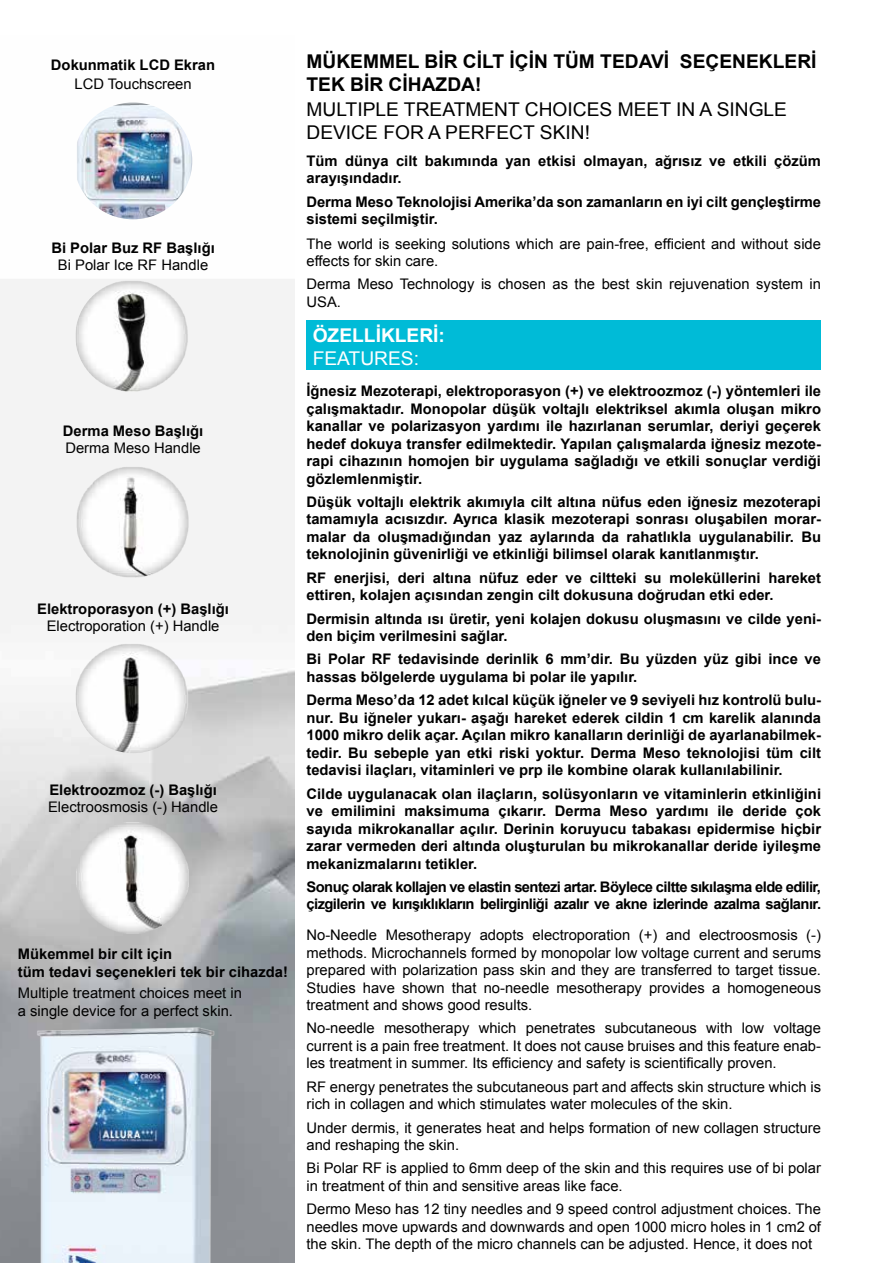
<style>
.page{position:relative;width:893px;height:1263px;background:#fff}
.page>*{position:absolute;margin:0;border:0;box-sizing:border-box;transform-origin:0 0}
.t1{font:18.9px/22.8px "Arial";color:#010101}
.t2{font:700 18.9px/22.8px "Arial";color:#010101}
.t3{font:700 18.9px "Arial";color:#fff}
.t4{font:18.9px "Arial";color:#fff}
.t5{font:700 14.55px/17.5px "Arial";color:#010101}
.t6{font:14.55px/17.5px "Arial";color:#010101}
.t7{font:700 14.55px/17.5px "Arial";letter-spacing:-.04em;color:#010101}
</style>
<div class="page">
<img style="left:0;top:157px;width:294px;height:1106px">
<div style="left:306px;top:320px;width:515px;height:49px;background:#00bbd7"></div>
<img style="left:75px;top:821px;width:116px;height:114px">
<img style="left:75px;top:639px;width:116px;height:114px">
<img style="left:75px;top:465px;width:116px;height:114px">
<img style="left:75px;top:279px;width:116px;height:114px">
<img style="left:0;top:1021px;width:252px;height:242px">
<img style="left:74px;top:102px;width:118px;height:117px">
<p class="t5" style="left:51px;top:57px;width:166px">Dokunmatik LCD Ekran</p>
<p class="t6" style="left:75px;top:75px;width:119px">LCD Touchscreen</p>
<p class="t5" style="left:51px;top:239px;width:165px">Bi Polar Buz RF Başlığı</p>
<p class="t6" style="left:58px;top:256px;width:152px">Bi Polar Ice RF Handle</p>
<p class="t5" style="left:63px;top:423px;width:142px">Derma Meso Başlığı</p>
<p class="t6" style="left:65px;top:440px;width:137px">Derma Meso Handle</p>
<p class="t5" style="left:37px;top:600px;width:193px">Elektroporasyon (+) Başlığı</p>
<p class="t6" style="left:47px;top:617px;width:174px">Electroporation (+) Handle</p>
<p class="t5" style="left:49px;top:782px;width:169px">Elektroozmoz (-) Başlığı</p>
<p class="t6" style="left:48px;top:799px;width:171px">Electroosmosis (-) Handle</p>
<p class="t5" style="left:18px;top:946px;width:272px">Mükemmel bir cilt için<br>tüm tedavi seçenekleri tek bir cihazda!</p>
<p class="t6" style="left:18px;top:984px;width:226px">Multiple treatment choices meet in a single device for a perfect skin.</p>
<p class="t2" style="left:306px;top:50px;width:512px">MÜKEMMEL BİR CİLT İÇİN TÜM TEDAVİ SEÇENEKLERİ<br>TEK BİR CİHAZDA!</p>
<p class="t1" style="left:306px;top:98px;width:482px">MULTIPLE TREATMENT CHOICES MEET IN A SINGLE<br>DEVICE FOR A PERFECT SKIN!</p>
<p class="t5" style="left:306px;top:152px;width:516px">Tüm dünya cilt bakımında yan etkisi olmayan, ağrısız ve etkili çözüm arayışındadır.</p>
<p class="t5" style="left:306px;top:193px;width:516px">Derma Meso Teknolojisi Amerika’da son zamanların en iyi cilt gençleştirme sistemi seçilmiştir.</p>
<p class="t6" style="left:306px;top:235px;width:516px">The world is seeking solutions which are pain-free, efficient and without side effects for skin care.</p>
<p class="t6" style="left:306px;top:276px;width:516px">Derma Meso Technology is chosen as the best skin rejuvenation system in<br>USA.</p>
<p class="t3" style="left:313px;top:322px;width:134px">ÖZELLİKLERİ:</p>
<p class="t4" style="left:313px;top:346px;width:108px">FEATURES:</p>
<p class="t5" style="left:306px;top:383px;width:516px;text-align:justify">İğnesiz Mezoterapi, elektroporasyon (+) ve elektroozmoz (-) yöntemleri ile çalışmaktadır. Monopolar düşük voltajlı elektriksel akımla oluşan mikro kanallar ve polarizasyon yardımı ile hazırlanan serumlar, deriyi geçerek hedef dokuya transfer edilmektedir. Yapılan çalışmalarda iğnesiz mezote&shy;rapi cihazının homojen bir uygulama sağladığı ve etkili sonuçlar verdiği gözlemlenmiştir.</p>
<p class="t5" style="left:306px;top:493px;width:516px;text-align:justify">Düşük voltajlı elektrik akımıyla cilt altına nüfus eden iğnesiz mezoterapi tamamıyla acısızdır. Ayrıca klasik mezoterapi sonrası oluşabilen morar&shy;malar da oluşmadığından yaz aylarında da rahatlıkla uygulanabilir. Bu teknolojinin güvenirliği ve etkinliği bilimsel olarak kanıtlanmıştır.</p>
<p class="t5" style="left:306px;top:569px;width:516px">RF enerjisi, deri altına nüfuz eder ve ciltteki su moleküllerini hareket ettiren, kolajen açısından zengin cilt dokusuna doğrudan etki eder.</p>
<p class="t5" style="left:306px;top:610px;width:516px">Dermisin altında ısı üretir, yeni kolajen dokusu oluşmasını ve cilde yeni&shy;den biçim verilmesini sağlar.</p>
<p class="t5" style="left:306px;top:651px;width:516px">Bi Polar RF tedavisinde derinlik 6 mm’dir. Bu yüzden yüz gibi ince ve hassas bölgelerde uygulama bi polar ile yapılır.</p>
<p class="t5" style="left:306px;top:692px;width:516px;text-align:justify">Derma Meso’da 12 adet kılcal küçük iğneler ve 9 seviyeli hız kontrolü bulu&shy;nur. Bu iğneler yukarı- aşağı hareket ederek cildin 1 cm karelik alanında 1000 mikro delik açar. Açılan mikro kanalların derinliği de ayarlanabilmek&shy;tedir. Bu sebeple yan etki riski yoktur. Derma Meso teknolojisi tüm cilt tedavisi ilaçları, vitaminleri ve prp ile kombine olarak kullanılabilinir.</p>
<p class="t5" style="left:306px;top:785px;width:516px;text-align:justify">Cilde uygulanacak olan ilaçların, solüsyonların ve vitaminlerin etkinliğini ve emilimini maksimuma çıkarır. Derma Meso yardımı ile deride çok sayıda mikrokanallar açılır. Derinin koruyucu tabakası epidermise hiçbir zarar vermeden deri altında oluşturulan bu mikrokanallar deride iyileşme mekanizmalarını tetikler.</p>
<p class="t7" style="left:306px;top:878px;width:516px">Sonuç olarak kollajen ve elastin sentezi artar. Böylece ciltte sıkılaşma elde edilir, çizgilerin ve kırışıklıkların belirginliği azalır ve akne izlerinde azalma sağlanır.</p>
<p class="t6" style="left:306px;top:926px;width:516px;text-align:justify">No-Needle Mesotherapy adopts electroporation (+) and electroosmosis (-) methods. Microchannels formed by monopolar low voltage current and serums prepared with polarization pass skin and they are transferred to target tissue.<br>Studies have shown that no-needle mesotherapy provides a homogeneous treatment and shows good results.</p>
<p class="t6" style="left:306px;top:1020px;width:516px;text-align:justify">No-needle mesotherapy which penetrates subcutaneous with low voltage current is a pain free treatment. It does not cause bruises and this feature enab&shy;les treatment in summer. Its efficiency and safety is scientifically proven.</p>
<p class="t6" style="left:306px;top:1078px;width:516px">RF energy penetrates the subcutaneous part and affects skin structure which is rich in collagen and which stimulates water molecules of the skin.</p>
<p class="t6" style="left:306px;top:1119px;width:516px">Under dermis, it generates heat and helps formation of new collagen structure and reshaping the skin.</p>
<p class="t6" style="left:306px;top:1160px;width:516px">Bi Polar RF is applied to 6mm deep of the skin and this requires use of bi polar in treatment of thin and sensitive areas like face.</p>
<p class="t6" style="left:306px;top:1200px;width:516px;text-align:justify">Dermo Meso has 12 tiny needles and 9 speed control adjustment choices. The needles move upwards and downwards and open 1000 micro holes in 1 cm2 of the skin. The depth of the micro channels can be adjusted. Hence, it does not</p>
</div>
